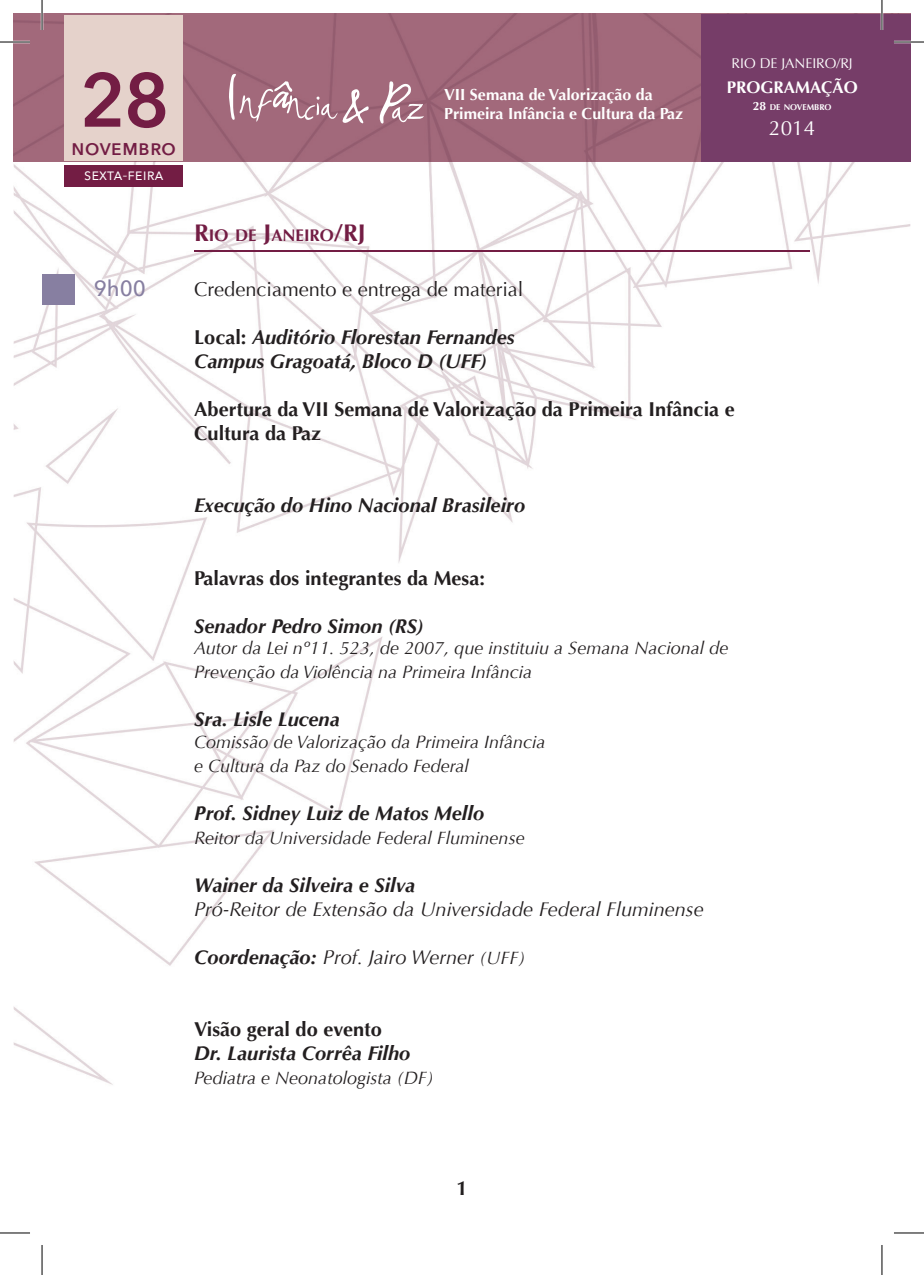
<style>
.page{position:relative;width:924px;height:1275px;background:#fff}
.page>*{position:absolute;margin:0;border:0;box-sizing:border-box;transform-origin:0 0}
.t1{font:600 75.2px "Avenir Next";color:#731d44}
.t2{font:500 22px "Avenir Next";color:#731d44}
.t3{font:500 22px "Avenir Next";color:#877fa1}
.t4{font:20.6px "Optima";color:#fff}
.t5{font:italic 700 20px/24px "Optima";color:#231f20}
.t6{font:700 20px/24px "Optima";color:#231f20}
.t7{font:italic 20px "Optima";color:#231f20}
.t8{font:20px "Optima";color:#231f20}
.t9{font:700 20px "Optima";color:#231f20}
.t10{font:italic 18px/24px "Optima";color:#231f20}
.t11{font:700 16.8px "Optima";color:#731d44}
.t12{font:700 16.8px "Optima";color:#fff}
.t13{font:700 16px/19.2px "Optima";color:#fff}
.t14{font:16px "Avenir Next";color:#fff}
.t15{font:14px "Optima";color:#fff}
.t16{font:700 8.4px "Optima";color:#fff}
.s1{font-size:24px}
.s2{font-size:12px}
.s3{font-style:normal}
.s4{font-weight:700}
.s5{font-size:18px}
</style>
<div class="page">
<img style="left:14px;top:161px;width:895px;height:1100px">
<div style="left:14px;top:14px;width:686px;height:147px;background:#a2697b"></div>
<svg style="left:229px;top:73px;width:140px;height:51px"></svg>
<svg style="left:379px;top:80px;width:44px;height:44px"></svg>
<div style="left:700px;top:14px;width:209px;height:147px;background:#763d68"></div>
<div style="left:42px;top:274px;width:32px;height:31px;background:#877fa1"></div>
<div style="left:65px;top:15px;width:118px;height:146px;background:#e5d2cb"></div>
<div style="left:65px;top:165px;width:118px;height:22px;background:#731d44"></div>
<hr style="left:194px;top:250px;width:615px;height:1px;background:#731d44">
<hr style="left:0;top:41px;width:30px;height:2px;background:#fff">
<hr style="left:893px;top:41px;width:30px;height:2px;background:#fff">
<hr style="left:0;top:1231px;width:30px;height:3px;background:#fff">
<hr style="left:893px;top:1231px;width:30px;height:3px;background:#fff">
<hr style="left:41px;top:0;width:2px;height:30px;background:#fff">
<hr style="left:41px;top:1245px;width:2px;height:30px;background:#fff">
<hr style="left:880px;top:0;width:2px;height:30px;background:#fff">
<hr style="left:880px;top:1245px;width:2px;height:30px;background:#fff">
<hr style="left:0;top:42px;width:30px;height:1px;background:#000">
<hr style="left:893px;top:42px;width:30px;height:1px;background:#000">
<hr style="left:0;top:1232px;width:30px;height:1px;background:#000">
<hr style="left:893px;top:1232px;width:30px;height:1px;background:#000">
<hr style="left:42px;top:0;width:1px;height:30px;background:#000">
<hr style="left:42px;top:1245px;width:1px;height:30px;background:#000">
<hr style="left:881px;top:0;width:1px;height:30px;background:#000">
<hr style="left:881px;top:1245px;width:1px;height:30px;background:#000">
<h1 class="t1" style="left:80px;top:36px;width:91px">28</h1>
<p class="t2" style="left:71px;top:128px;width:106px">NOVEMBRO</p>
<p class="t14" style="left:84px;top:160px;width:81px">SEXTA-FEIRA</p>
<p class="t3" style="left:94px;top:270px;width:54px">9h00</p>
<p class="t11" style="left:194px;top:226px;width:173px"><span class="s1">R</span>IO DE <span class="s1">J</span>ANEIRO<span class="s1">/RJ</span></p>
<p class="t13" style="left:444px;top:85px;width:240px">VII Semana de Valorização da<br>Primeira Infância e Cultura da Paz</p>
<p class="t15" style="left:731px;top:55px;width:123px">RIO DE JANEIRO/RJ</p>
<p class="t16" style="left:752px;top:102px;width:80px"><span class="s2">28</span> DE NOVEMBRO</p>
<p class="t4" style="left:769px;top:116px;width:47px">2014</p>
<p class="t12" style="left:726px;top:77px;width:132px">PROGRAMAÇÃO</p>
<p class="t8" style="left:194px;top:278px;width:330px">Credenciamento e entrega de material</p>
<p class="t5" style="left:194px;top:326px;width:321px"><span class="s3">Local:</span> Auditório Florestan Fernandes<br>Campus Gragoatá, Bloco D (UFF)</p>
<p class="t6" style="left:194px;top:398px;width:542px">Abertura da VII Semana de Valorização da Primeira Infância e<br>Cultura da Paz</p>
<p class="t5" style="left:194px;top:494px;width:332px">Execução do Hino Nacional Brasileiro</p>
<p class="t6" style="left:194px;top:566px;width:292px">Palavras dos integrantes da Mesa:</p>
<p class="t5" style="left:194px;top:614px;width:231px">Senador Pedro Simon (RS)</p>
<p class="t10" style="left:194px;top:636px;width:535px">Autor da Lei nº11. 523, de 2007, que instituiu a Semana Nacional de<br>Prevenção da Violência na Primeira Infância</p>
<p class="t5" style="left:194px;top:707px;width:147px">Sra. Lisle Lucena</p>
<p class="t10" style="left:194px;top:730px;width:352px">Comissão de Valorização da Primeira Infância e Cultura da Paz do Senado Federal</p>
<p class="t5" style="left:194px;top:801px;width:291px">Prof. Sidney Luiz de Matos Mello</p>
<p class="t10" style="left:194px;top:826px;width:332px">Reitor da Universidade Federal Fluminense</p>
<p class="t5" style="left:194px;top:873px;width:222px">Wainer da Silveira e Silva</p>
<p class="t7" style="left:194px;top:897px;width:511px">Pró-Reitor de Extensão da Universidade Federal Fluminense</p>
<p class="t7" style="left:194px;top:945px;width:333px"><span class="s4">Coordenação:</span> Prof. Jairo Werner <span class="s5">(UFF)</span></p>
<p class="t6" style="left:194px;top:1017px;width:189px">Visão geral do evento</p>
<p class="t5" style="left:194px;top:1041px;width:218px">Dr. Laurista Corrêa Filho</p>
<p class="t10" style="left:194px;top:1066px;width:241px">Pediatra e Neonatologista (DF)</p>
<p class="t9" style="left:456px;top:1176px;width:13px">1</p>
</div>
